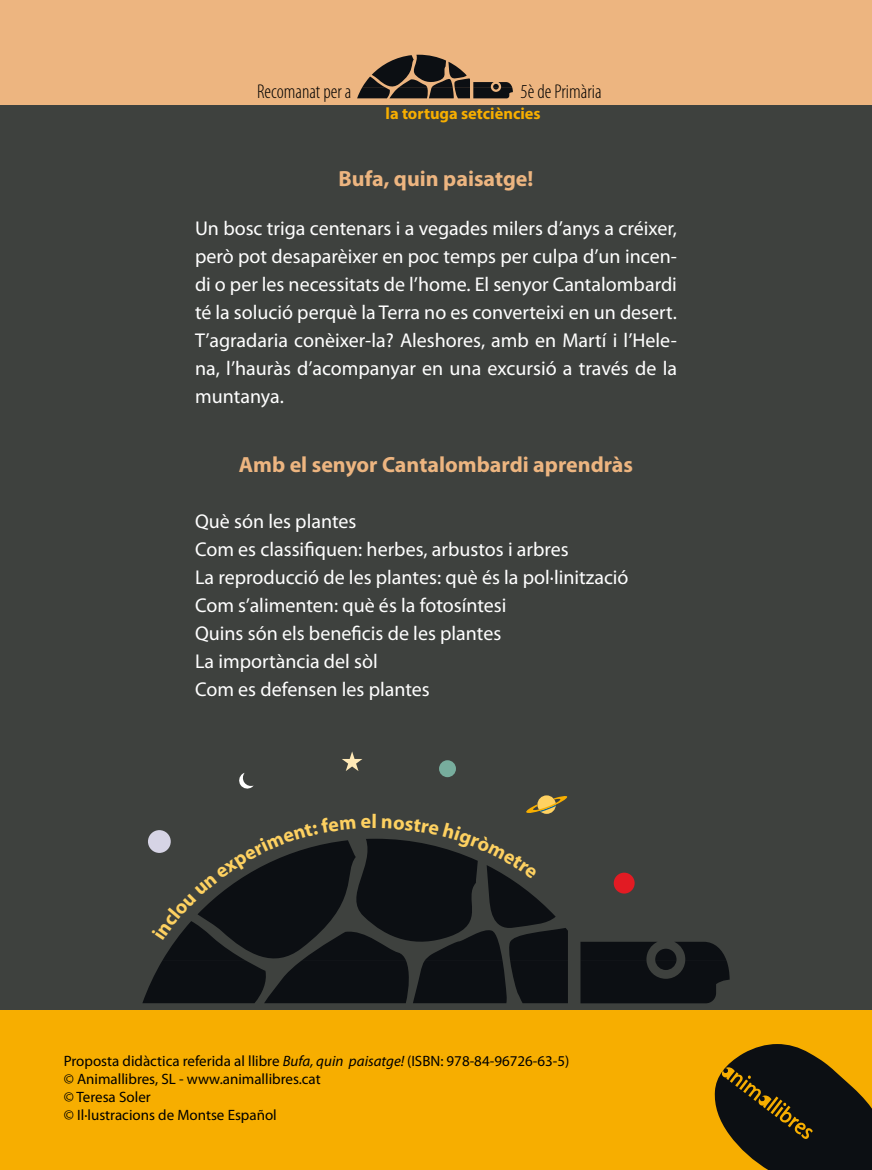
<style>
.page{position:relative;width:872px;height:1170px;background:#fff}
.page>*{position:absolute;margin:0;border:0;box-sizing:border-box;transform-origin:0 0}
.t1{font:700 22.05px "Myriad Pro";color:#edb580}
.t2{font:19.95px/28px "Myriad Pro";color:#fff;text-align:justify}
.t3{font:300 condensed 19.95px "Myriad Pro";color:#000}
.t4{font:700 19.95px "Myriad Pro";color:#fed161}
.t5{font:700 16.35px "Myriad Pro";color:#f7ae00}
.t6{font:15px/18px "Myriad Pro";color:#000}
.s1{font-style:italic}
</style>
<div class="page">
<div style="left:0;top:105px;width:872px;height:906px;background:#3e413e"></div>
<div style="left:0;top:0;width:872px;height:105px;background:#edb580"></div>
<div style="left:0;top:1009px;width:872px;height:160px;background:#f7ae00"></div>
<svg style="left:714px;top:1044px;width:158px;height:125px"></svg>
<svg style="left:357px;top:55px;width:156px;height:43px"></svg>
<div style="left:148px;top:830px;width:23px;height:22px;background:#d6d4e5;border-radius:50%"></div>
<svg style="left:239px;top:773px;width:15px;height:16px"></svg>
<div style="left:439px;top:760px;width:17px;height:17px;background:#77ad9d;border-radius:50%"></div>
<svg style="left:342px;top:751px;width:20px;height:20px"></svg>
<svg style="left:142px;top:960px;width:587px;height:43px;background:#121518"></svg>
<svg style="left:162px;top:838px;width:564px;height:131px"></svg>
<svg style="left:151px;top:830px;width:220px;height:110px"></svg>
<svg style="left:382px;top:795px;width:186px;height:84px"></svg>
<p class="t3" style="left:257px;top:81px;width:96px">Recomanat per a</p>
<p class="t3" style="left:520px;top:81px;width:82px">5è de Primària</p>
<p class="t5" style="left:385px;top:103px;width:157px">la tortuga setciències</p>
<p class="t1" style="left:338px;top:164px;width:196px">Bufa, quin paisatge!</p>
<p class="t2" style="left:195px;top:214px;width:483px">Un bosc triga centenars i a vegades milers d’anys a créixer, però pot desaparèixer en poc temps per culpa d’un incen&shy;di o per les necessitats de l’home. El senyor Cantalombardi té la solució perquè la Terra no es converteixi en un desert.<br>T’agradaria conèixer-la? Aleshores, amb en Martí i l’Hele&shy;na, l’hauràs d’acompanyar en una excursió a través de la muntanya.</p>
<p class="t1" style="left:239px;top:450px;width:396px">Amb el senyor Cantalombardi aprendràs</p>
<p class="t2" style="left:195px;top:507px;width:435px;text-align:left">Què són les plantes<br>Com es classifiquen: herbes, arbustos i arbres<br>La reproducció de les plantes: què és la pol·linització Com s’alimenten: què és la fotosíntesi<br>Quins són els beneficis de les plantes<br>La importància del sòl<br>Com es defensen les plantes</p>
<p class="t4" style="left:371px;top:808px;width:7px">l</p>
<p class="t6" style="left:64px;top:1051px;width:507px">Proposta didàctica referida al llibre <span class="s1">Bufa, quin paisatge!</span> (ISBN: 978-84-96726-63-5) © Animallibres, SL - www.animallibres.cat<br>© Teresa Soler<br>© Il·lustracions de Montse Español</p>
</div>
